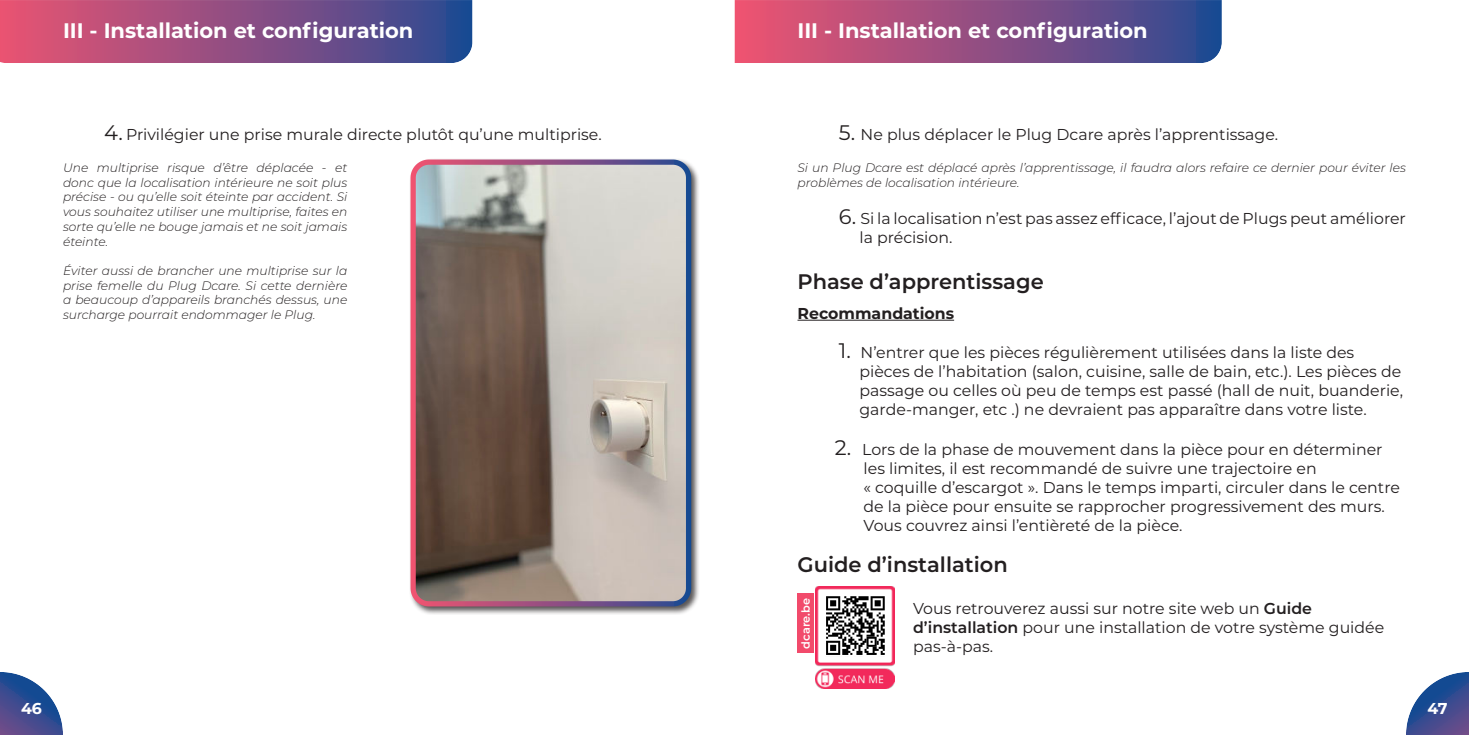
<style>
.page{position:relative;width:1469px;height:735px;background:#fff}
.page>*{position:absolute;margin:0;border:0;box-sizing:border-box;transform-origin:0 0}
.t1{font:700 21px "Montserrat";color:#fff}
.t2{font:600 21px "Montserrat";color:#231f20}
.t3{font:15.75px/18.9px "Montserrat";color:#231f20}
.t4{font:700 15.75px "Montserrat";color:#231f20}
.t5{font:700 15.75px "Montserrat";color:#fff}
.t6{font:italic 300 12.25px/14.7px "Montserrat";color:#231f20;text-align:justify}
.t7{font:600 11.38px "Montserrat";color:#fff}
.s1{font-size:21px}
.s2{font-weight:600}
</style>
<div class="page">
<svg style="left:0;top:672px;width:63px;height:62px"></svg>
<svg style="left:1406px;top:672px;width:62px;height:62px"></svg>
<svg style="left:734px;top:0;width:487px;height:63px;background:#8f4f82"></svg>
<svg style="left:0;top:0;width:472px;height:63px;background:#8c4f83"></svg>
<div style="left:408px;top:157px;width:291px;height:458px;background:#231f20;opacity:.75"></div>
<img style="left:413px;top:162px;width:275px;height:441px">
<div style="left:410px;top:159px;width:281px;height:447px;border:5px solid #fff;border-radius:16px"></div>
<hr style="left:797px;top:319px;width:157px;height:1px;background:#231f20">
<img style="left:816px;top:586px;width:78px;height:102px">
<div style="left:797px;top:593px;width:16px;height:59px;background:#f24a6b"></div>
<svg style="left:824px;top:595px;width:62px;height:60px"></svg>
<svg style="left:826px;top:596px;width:58px;height:58px"></svg>
<h1 class="t1" style="left:63px;top:19px;width:352px">III - Installation et configuration</h1>
<h1 class="t1" style="left:797px;top:19px;width:352px">III - Installation et configuration</h1>
<p class="t3" style="left:104px;top:125px;width:499px"><span class="s1">4.</span> Privilégier une prise murale directe plutôt qu’une multiprise.</p>
<p class="t6" style="left:63px;top:160px;width:286px">Une multiprise risque d’être déplacée - et donc que la localisation intérieure ne soit plus précise - ou qu’elle soit éteinte par accident. Si vous souhaitez utiliser une multiprise, faites en sorte qu’elle ne bouge jamais et ne soit jamais éteinte.</p>
<p class="t6" style="left:63px;top:263px;width:286px">Éviter aussi de brancher une multiprise sur la prise femelle du Plug Dcare. Si cette dernière a beaucoup d’appareils branchés dessus, une surcharge pourrait endommager le Plug.</p>
<p class="t3" style="left:838px;top:125px;width:441px"><span class="s1">5.</span> Ne plus déplacer le Plug Dcare après l’apprentissage.</p>
<p class="t6" style="left:797px;top:160px;width:610px">Si un Plug Dcare est déplacé après l’apprentissage, il faudra alors refaire ce dernier pour éviter les problèmes de localisation intérieure.</p>
<p class="t3" style="left:859px;top:209px;width:548px;text-indent:-21px"><span class="s1">6.</span> Si la localisation n’est pas assez efficace, l’ajout de Plugs peut améliorer la précision.</p>
<h1 class="t2" style="left:797px;top:272px;width:248px">Phase d’apprentissage</h1>
<p class="t4" style="left:797px;top:304px;width:158px">Recommandations</p>
<p class="t3" style="left:859px;top:343px;width:545px;text-indent:-21px"><span class="s1">1.</span> N’entrer que les pièces régulièrement utilisées dans la liste des pièces de l’habitation (salon, cuisine, salle de bain, etc.). Les pièces de passage ou celles où peu de temps est passé (hall de nuit, buanderie, garde-manger, etc .) ne devraient pas apparaître dans votre liste.</p>
<p class="t3" style="left:863px;top:440px;width:538px;text-indent:-29px"><span class="s1">2.</span> Lors de la phase de mouvement dans la pièce pour en déterminer les limites, il est recommandé de suivre une trajectoire en<br>« coquille d’escargot ». Dans le temps imparti, circuler dans le centre de la pièce pour ensuite se rapprocher progressivement des murs.<br>Vous couvrez ainsi l’entièreté de la pièce.</p>
<h1 class="t2" style="left:797px;top:555px;width:212px">Guide d’installation</h1>
<p class="t7" style="left:801px;top:648px;width:52px;rotate:-90deg">dcare.be</p>
<p class="t3" style="left:913px;top:599px;width:472px">Vous retrouverez aussi sur notre site web un <span class="s2">Guide d’installation</span> pour une installation de votre système guidée pas-à-pas.</p>
<p class="t5" style="left:21px;top:699px;width:22px">46</p>
<p class="t5" style="left:1427px;top:699px;width:21px">47</p>
</div>
